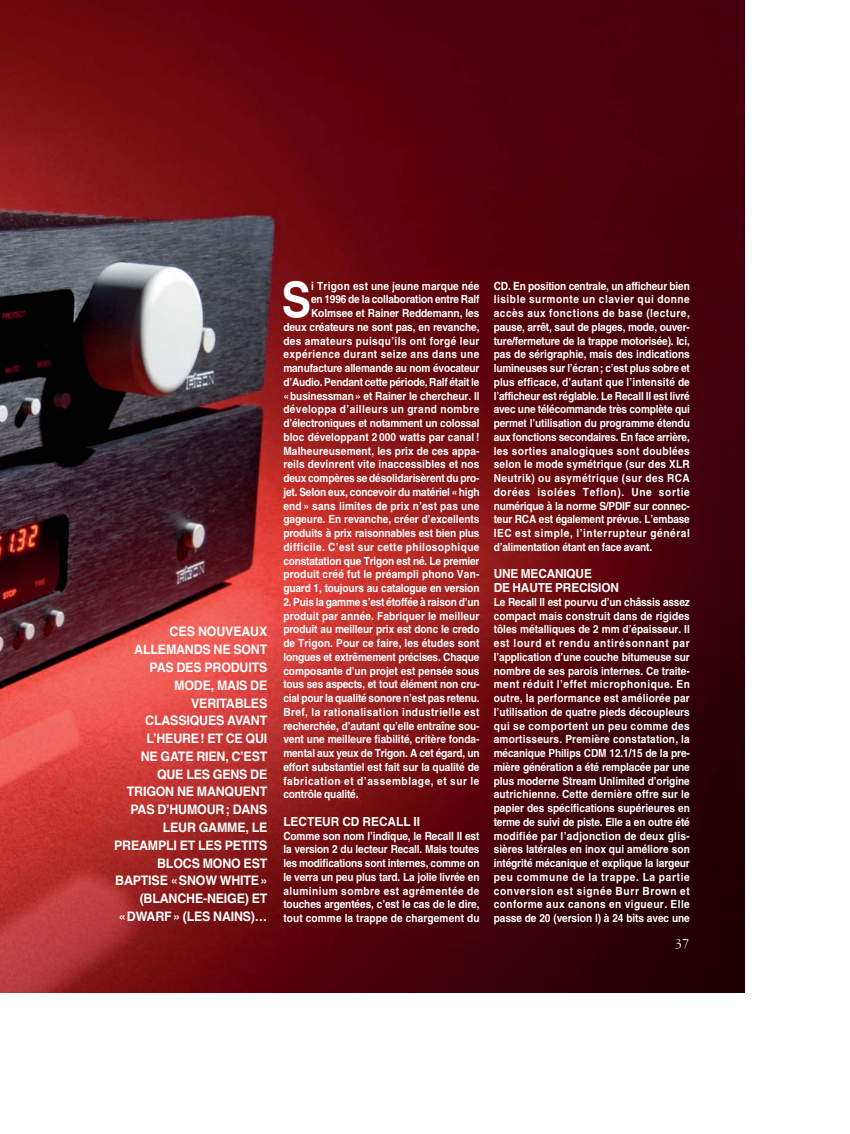
<style>
.page{position:relative;width:850px;height:1134px;background:#fff}
.page>*{position:absolute;margin:0;border:0;box-sizing:border-box;transform-origin:0 0}
.t1{font:700 49px "Helvetica";color:#fff;scale:.9 1}
.t2{font:15px "Garamond Three";color:#fff}
.t3{font:700 13.12px/17.8px "Helvetica";letter-spacing:-.015em;color:#fff;text-align:right;scale:.95 1}
.t4{font:700 12.5px/13.8px "Helvetica";letter-spacing:-.015em;color:#fff;scale:.95 1}
.t5{font:700 11.25px/13.8px "Helvetica";letter-spacing:-.005em;color:#fff;text-align:justify;scale:.9 1}
</style>
<div class="page">
<img style="left:0;top:0;width:744px;height:992px">
<p class="t3" style="left:114px;top:624px;width:163px">CES NOUVEAUX<br>ALLEMANDS NE SONT<br>PAS DES PRODUITS<br>MODE, MAIS DE<br>VERITABLES<br>CLASSIQUES AVANT<br>L’HEURE! ET CE QUI<br>NE GATE RIEN, C’EST<br>QUE LES GENS DE<br>TRIGON NE MANQUENT<br>PAS D’HUMOUR; DANS<br>LEUR GAMME, LE<br>PREAMPLI ET LES PETITS<br>BLOCS MONO EST<br>BAPTISE «SNOW WHITE» (BLANCHE-NEIGE) ET «DWARF» (LES NAINS)…</p>
<h1 class="t1" style="left:282px;top:282px;width:34px">S</h1>
<p class="t5" style="left:283px;top:280px;width:220px;text-align:right">i Trigon est une jeune marque née<br>en 1996 de la collaboration entre Ralf Kolmsee et Rainer Reddemann, les<br>deux créateurs ne sont pas, en revanche, des amateurs puisqu’ils ont forgé leur expérience durant seize ans dans une manufacture allemande au nom évocateur d’Audio. Pendant cette période, Ralf était le «businessman» et Rainer le chercheur. Il développa d’ailleurs un grand nombre d’électroniques et notamment un colossal bloc développant 2 000 watts par canal !<br>Malheureusement, les prix de ces appa&shy;reils devinrent vite inaccessibles et nos deux compères se désolidarisèrent du pro&shy;jet. Selon eux, concevoir du matériel «high end » sans limites de prix n’est pas une gageure. En revanche, créer d’excellents produits à prix raisonnables est bien plus difficile. C’est sur cette philosophique constatation que Trigon est né. Le premier produit créé fut le préampli phono Van&shy;guard 1, toujours au catalogue en version</p>
<p class="t5" style="left:283px;top:596px;width:219px">2. Puis la gamme s’est étoffée à raison d’un produit par année. Fabriquer le meilleur produit au meilleur prix est donc le credo de Trigon. Pour ce faire, les études sont longues et extrêmement précises. Chaque composante d’un projet est pensée sous tous ses aspects, et tout élément non cru&shy;cial pour la qualité sonore n’est pas retenu.<br>Bref, la rationalisation industrielle est recherchée, d’autant qu’elle entraîne sou&shy;vent une meilleure fiabilité, critère fonda&shy;mental aux yeux de Trigon. A cet égard, un effort substantiel est fait sur la qualité de fabrication et d’assemblage, et sur le contrôle qualité.</p>
<p class="t4" style="left:283px;top:816px;width:146px">LECTEUR CD RECALL II</p>
<p class="t5" style="left:283px;top:830px;width:220px">Comme son nom l’indique, le Recall II est la version 2 du lecteur Recall. Mais toutes les modifications sont internes, comme on le verra un peu plus tard. La jolie livrée en aluminium sombre est agrémentée de touches argentées, c’est le cas de le dire, tout comme la trappe de chargement du</p>
<p class="t5" style="left:494px;top:280px;width:220px">CD. En position centrale, un afficheur bien lisible surmonte un clavier qui donne accès aux fonctions de base (lecture, pause, arrêt, saut de plages, mode, ouver&shy;ture/fermeture de la trappe motorisée). Ici, pas de sérigraphie, mais des indications lumineuses sur l’écran; c’est plus sobre et plus efficace, d’autant que l’intensité de l’afficheur est réglable. Le Recall II est livré avec une télécommande très complète qui permet l’utilisation du programme étendu aux fonctions secondaires. En face arrière, les sorties analogiques sont doublées selon le mode symétrique (sur des XLR Neutrik) ou asymétrique (sur des RCA dorées isolées Teflon). Une sortie numérique à la norme S/PDIF sur connec&shy;teur RCA est également prévue. L’embase IEC est simple, l’interrupteur général d’alimentation étant en face avant.</p>
<p class="t4" style="left:494px;top:568px;width:133px">UNE MECANIQUE<br>DE HAUTE PRECISION</p>
<p class="t5" style="left:494px;top:596px;width:220px">Le Recall II est pourvu d’un châssis assez compact mais construit dans de rigides tôles métalliques de 2 mm d’épaisseur. Il est lourd et rendu antirésonnant par l’application d’une couche bitumeuse sur nombre de ses parois internes. Ce traite&shy;ment réduit l’effet microphonique. En outre, la performance est améliorée par l’utilisation de quatre pieds découpleurs qui se comportent un peu comme des amortisseurs. Première constatation, la mécanique Philips CDM 12.1/15 de la pre&shy;mière génération a été remplacée par une plus moderne Stream Unlimited d’origine autrichienne. Cette dernière offre sur le papier des spécifications supérieures en terme de suivi de piste. Elle a en outre été modifiée par l’adjonction de deux glis&shy;sières latérales en inox qui améliore son intégrité mécanique et explique la largeur peu commune de la trappe. La partie conversion est signée Burr Brown et conforme aux canons en vigueur. Elle passe de 20 (version I) à 24 bits avec une</p>
<h2 class="t2" style="left:675px;top:938px;width:16px">37</h2>
</div>
